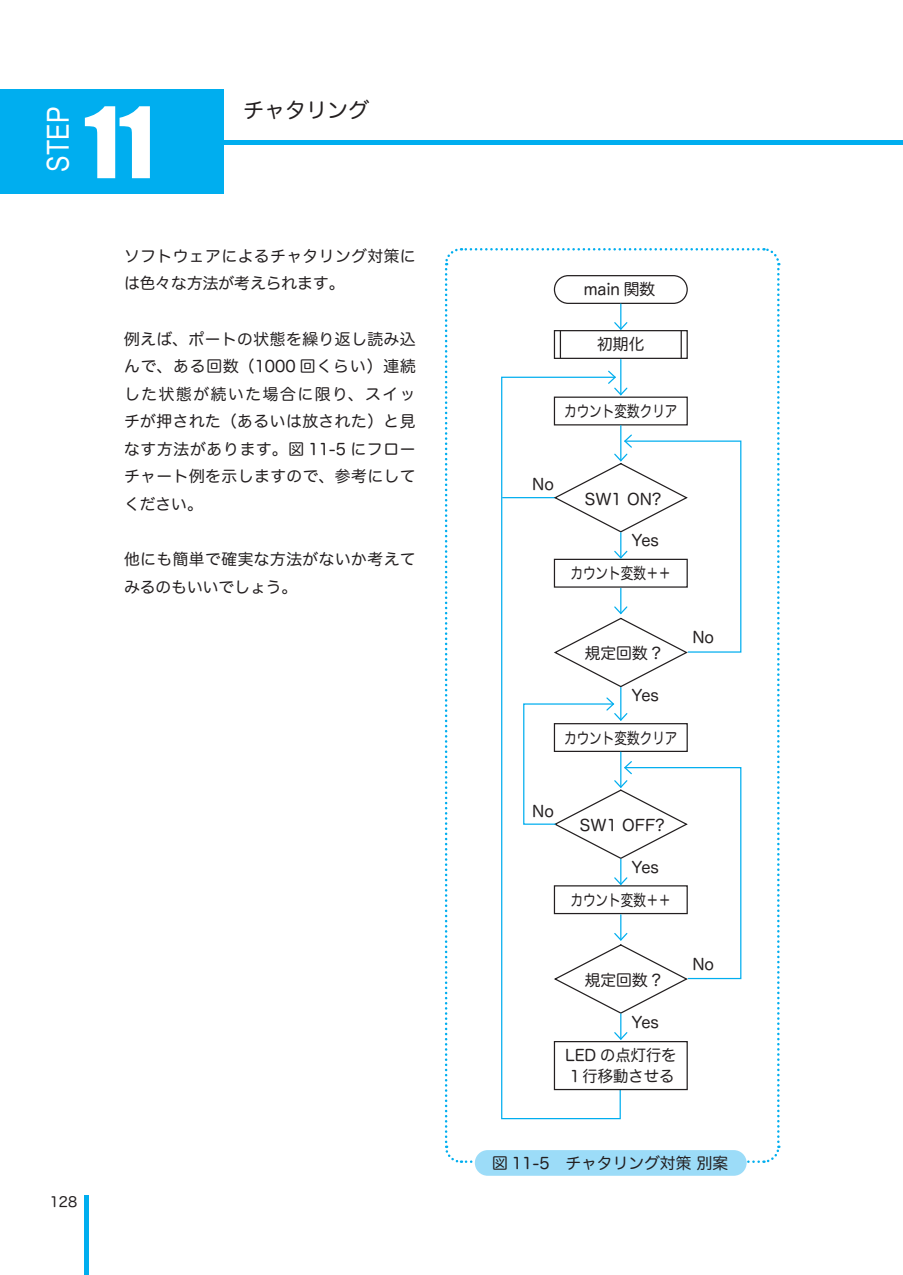
<style>
.page{position:relative;width:903px;height:1275px;background:#fff}
.page>*{position:absolute;margin:0;border:0;box-sizing:border-box;transform-origin:0 0}
.t1{font:91px "Impact";color:#fff}
.t2{font:30.28px "Arial Narrow";color:#fff}
.t3{font:21px "Hira Maru Pro W4";color:#231f20}
.t4{font:15.75px/27.7px "Hira Maru Pro W4";color:#231f20}
.t5{font:15.75px/27.7px "Hira Maru Pro W4";letter-spacing:.03em;color:#231f20}
.t6{font:15.75px "Hira Maru Pro W4";color:#231f20;scale:.8 1}
.t7{font:14px "Hira Maru Pro W4";color:#231f20}
</style>
<div class="page">
<div style="left:0;top:140px;width:902px;height:5px;background:#00aeef"></div>
<div style="left:0;top:89px;width:223px;height:104px;background:#00aeef"></div>
<div style="left:475px;top:1150px;width:272px;height:26px;background:#9cdcf8;border-radius:13px"></div>
<svg style="left:444px;top:248px;width:337px;height:916px"></svg>
<div style="left:84px;top:1195px;width:5px;height:80px;background:#00aeef"></div>
<h2 class="t2" style="left:36px;top:172px;width:66px;rotate:-90deg">STEP</h2>
<h1 class="t1" style="left:84px;top:72px;width:71px">11</h1>
<h3 class="t3" style="left:243px;top:92px;width:127px">チャタリング</h3>
<p class="t5" style="left:124px;top:241px;width:293px">ソフトウェアによるチャタリング対策には色々な方法が考えられます。</p>
<p class="t4" style="left:124px;top:324px;width:293px;text-align:justify">例えば、ポートの状態を繰り返し読み込んで、ある回数（1000 回くらい）連続した状態が続いた場合に限り、スイッチが押された（あるいは放された）と見なす方法があります。図 11-5 にフローチャート例を示しますので、参考にしてください。</p>
<p class="t5" style="left:124px;top:544px;width:293px">他にも簡単で確実な方法がないか考えてみるのもいいでしょう。</p>
<p class="t7" style="left:50px;top:1190px;width:29px">128</p>
<p class="t4" style="left:584px;top:274px;width:73px">main 関数</p>
<p class="t4" style="left:597px;top:330px;width:49px">初期化</p>
<p class="t6" style="left:564px;top:397px;width:143px">カウント変数クリア</p>
<p class="t4" style="left:532px;top:470px;width:23px">No</p>
<p class="t4" style="left:585px;top:484px;width:78px">SW1 ON?</p>
<p class="t4" style="left:631px;top:526px;width:29px">Yes</p>
<p class="t6" style="left:570px;top:560px;width:128px">カウント変数＋＋</p>
<p class="t4" style="left:585px;top:639px;width:78px">規定回数 ?</p>
<p class="t4" style="left:631px;top:680px;width:29px">Yes</p>
<p class="t6" style="left:564px;top:724px;width:143px">カウント変数クリア</p>
<p class="t4" style="left:692px;top:622px;width:23px">No</p>
<p class="t4" style="left:532px;top:796px;width:23px">No</p>
<p class="t4" style="left:580px;top:810px;width:86px">SW1 OFF?</p>
<p class="t4" style="left:631px;top:852px;width:29px">Yes</p>
<p class="t6" style="left:570px;top:886px;width:128px">カウント変数＋＋</p>
<p class="t4" style="left:585px;top:965px;width:78px">規定回数 ?</p>
<p class="t4" style="left:631px;top:1007px;width:29px">Yes</p>
<p class="t4" style="left:565px;top:1044px;width:113px;line-height:21px">LED の点灯行を<br>１行移動させる</p>
<p class="t4" style="left:692px;top:949px;width:23px">No</p>
<p class="t4" style="left:492px;top:1148px;width:237px">図 11-5　チャタリング対策 別案</p>
</div>
